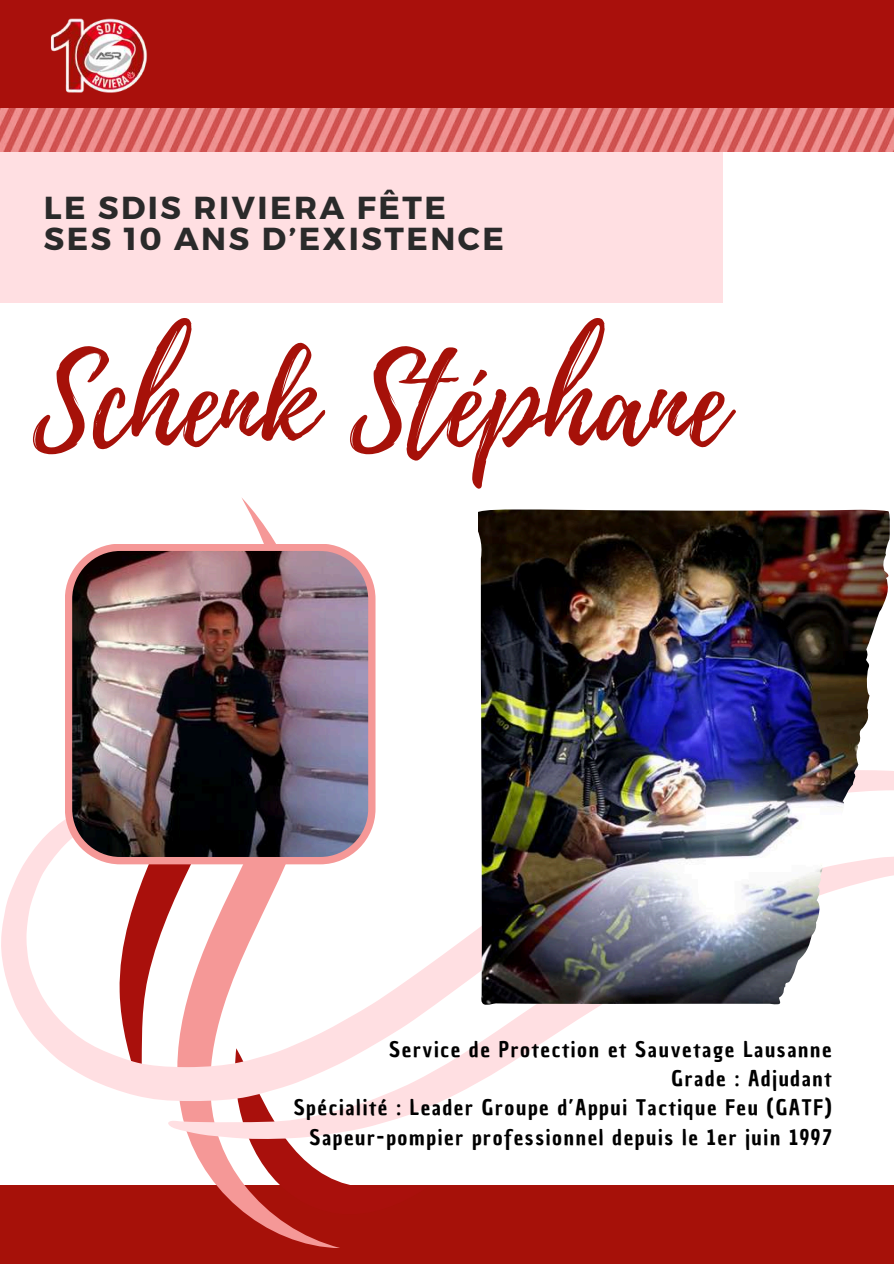
<style>
.page{position:relative;width:894px;height:1264px;background:#fff}
.page>*{position:absolute;margin:0;border:0;box-sizing:border-box;transform-origin:0 0}
.t1{font:120px "Playlist Script";color:#a61109}
.t2{font:700 31.8px/30.3px "Montserrat";letter-spacing:.08em;color:#2a2a2a}
.t3{font:21px/29.2px "Chau Philomene One";letter-spacing:.08em;color:#000;text-align:right}
</style>
<div class="page">
<div style="left:0;top:117px;width:723px;height:186px;background:#ffdfe2"></div>
<div style="left:0;top:0;width:893px;height:151px;background:#a9100c"></div>
<img style="left:0;top:109px;width:893px;height:42px">
<div style="left:0;top:1185px;width:893px;height:78px;background:#a61109"></div>
<img style="left:44px;top:18px;width:109px;height:91px">
<svg style="left:189px;top:498px;width:147px;height:749px"></svg>
<svg style="left:235px;top:1139px;width:115px;height:78px"></svg>
<svg style="left:168px;top:1101px;width:273px;height:38px"></svg>
<svg style="left:1px;top:770px;width:892px;height:331px"></svg>
<img style="left:478px;top:509px;width:411px;height:495px">
<img style="left:65px;top:543px;width:310px;height:321px">
<h2 class="t2" style="left:44px;top:191px;width:461px">LE SDIS RIVIERA FÊTE<br>SES 10 ANS D’EXISTENCE</h2>
<h1 class="t1" style="left:33px;top:318px;width:695px">Schenk Stéphane</h1>
<p class="t3" style="left:293px;top:1034px;width:539px">Service de Protection et Sauvetage Lausanne<br>Grade : Adjudant<br>Spécialité : Leader Groupe d’Appui Tactique Feu (GATF)<br>Sapeur-pompier professionnel depuis le 1er juin 1997</p>
</div>
